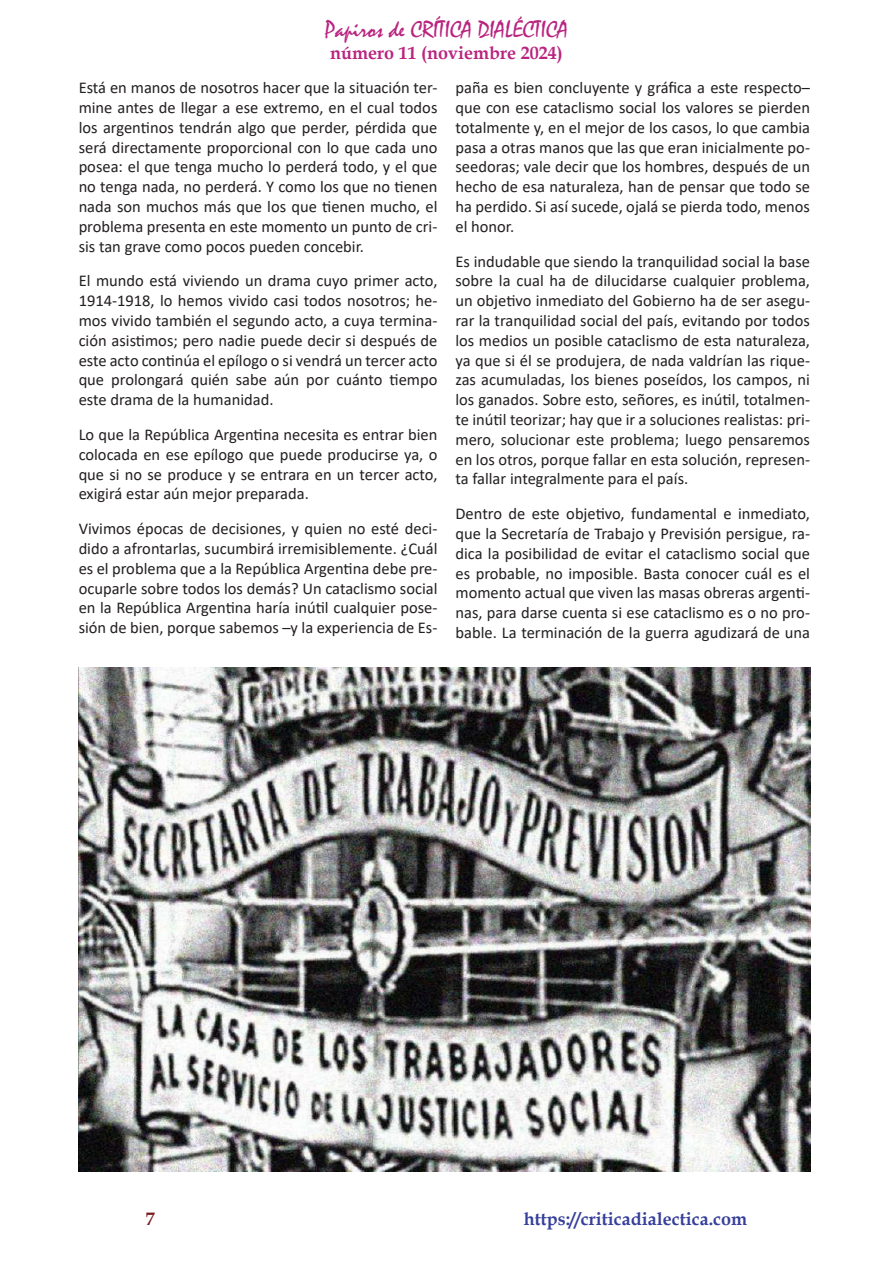
<style>
.page{position:relative;width:893px;height:1263px;background:#fff}
.page>*{position:absolute;margin:0;border:0;box-sizing:border-box;transform-origin:0 0}
.t1{font:24px "Mistral";color:#b92480}
.t2{font:700 18px "Book Antiqua";color:#363f99}
.t3{font:700 18px "Book Antiqua";color:#b92480}
.t4{font:700 18px "Book Antiqua";color:#7b1d1f}
.t5{font:16.5px/19.8px "Calibri";color:#231f20;text-align:justify}
</style>
<div class="page">
<img style="left:79px;top:668px;width:731px;height:503px">
<h1 class="t1" style="left:325px;top:15px;width:245px">Papiros de CRÍTICA DIALÉCTICA</h1>
<p class="t3" style="left:330px;top:41px;width:234px">número 11 (noviembre 2024)</p>
<p class="t5" style="left:79px;top:77px;width:360px">Está en manos de nosotros hacer que la situación ter&shy;mine antes de llegar a ese extremo, en el cual todos los argentinos tendrán algo que perder, pérdida que será directamente proporcional con lo que cada uno posea: el que tenga mucho lo perderá todo, y el que no tenga nada, no perderá. Y como los que no tienen nada son muchos más que los que tienen mucho, el problema presenta en este momento un punto de cri&shy;sis tan grave como pocos pueden concebir.</p>
<p class="t5" style="left:79px;top:271px;width:360px">El mundo está viviendo un drama cuyo primer acto, 1914-1918, lo hemos vivido casi todos nosotros; he&shy;mos vivido también el segundo acto, a cuya termina&shy;ción asistimos; pero nadie puede decir si después de este acto continúa el epílogo o si vendrá un tercer acto que prolongará quién sabe aún por cuánto tiempo este drama de la humanidad.</p>
<p class="t5" style="left:79px;top:424px;width:360px">Lo que la República Argentina necesita es entrar bien colocada en ese epílogo que puede producirse ya, o que si no se produce y se entrara en un tercer acto, exigirá estar aún mejor preparada.</p>
<p class="t5" style="left:79px;top:518px;width:360px">Vivimos épocas de decisiones, y quien no esté deci&shy;dido a afrontarlas, sucumbirá irremisiblemente. ¿Cuál es el problema que a la República Argentina debe pre&shy;ocuparle sobre todos los demás? Un cataclismo social en la República Argentina haría inútil cualquier pose&shy;sión de bien, porque sabemos –y la experiencia de Es-</p>
<p class="t5" style="left:455px;top:77px;width:356px">paña es bien concluyente y gráfica a este respecto– que con ese cataclismo social los valores se pierden totalmente y, en el mejor de los casos, lo que cambia pasa a otras manos que las que eran inicialmente po&shy;seedoras; vale decir que los hombres, después de un hecho de esa naturaleza, han de pensar que todo se ha perdido. Si así sucede, ojalá se pierda todo, menos el honor.</p>
<p class="t5" style="left:455px;top:251px;width:356px">Es indudable que siendo la tranquilidad social la base sobre la cual ha de dilucidarse cualquier problema, un objetivo inmediato del Gobierno ha de ser asegu&shy;rar la tranquilidad social del país, evitando por todos los medios un posible cataclismo de esta naturaleza, ya que si él se produjera, de nada valdrían las rique&shy;zas acumuladas, los bienes poseídos, los campos, ni los ganados. Sobre esto, señores, es inútil, totalmen&shy;te inútil teorizar; hay que ir a soluciones realistas: pri&shy;mero, solucionar este problema; luego pensaremos en los otros, porque fallar en esta solución, represen&shy;ta fallar integralmente para el país.</p>
<p class="t5" style="left:455px;top:503px;width:356px">Dentro de este objetivo, fundamental e inmediato, que la Secretaría de Trabajo y Previsión persigue, ra&shy;dica la posibilidad de evitar el cataclismo social que es probable, no imposible. Basta conocer cuál es el momento actual que viven las masas obreras argenti&shy;nas, para darse cuenta si ese cataclismo es o no pro&shy;bable. La terminación de la guerra agudizará de una</p>
<p class="t4" style="left:146px;top:1206px;width:10px">7</p>
<p class="t2" style="left:524px;top:1206px;width:225px">https://criticadialectica.com</p>
</div>
